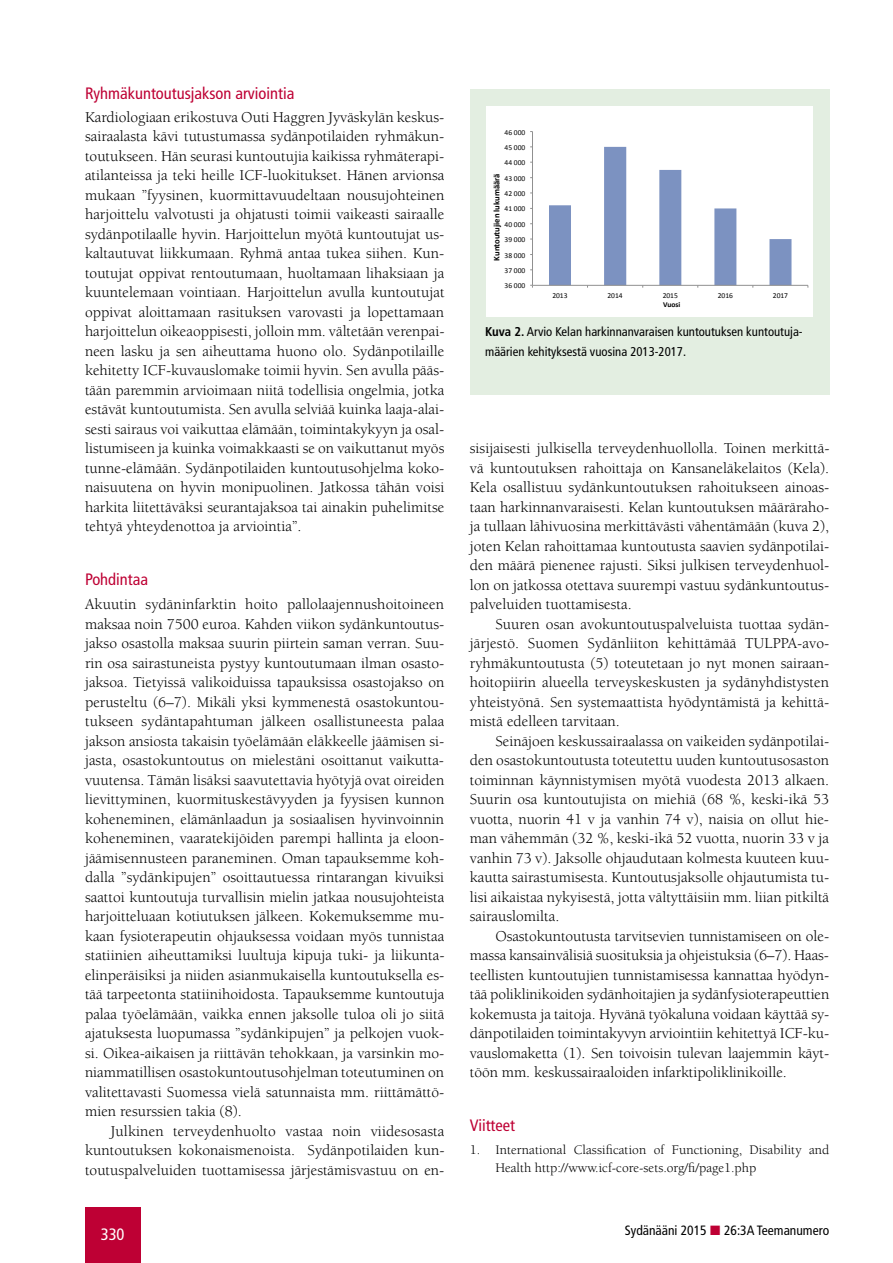
<style>
.page{position:relative;width:893px;height:1263px;background:#fff}
.page>*{position:absolute;margin:0;border:0;box-sizing:border-box;transform-origin:0 0}
.t1{font:condensed 16.5px "Frutiger";color:#be0034}
.t2{font:condensed 16.5px "Frutiger";color:#fff}
.t3{font:15.45px/19.5px "Berkeley";color:#000;text-align:justify}
.t4{font:13.5px/18px "Berkeley";letter-spacing:.005em;color:#000}
.t5{font:condensed 13.5px "Frutiger";color:#000}
.t6{font:condensed 12.75px/19.5px "Frutiger";color:#000}
.t7{font:700 8.55px "Calibri";color:#000}
.t8{font:7.5px "Calibri";color:#000}
.t9{font:700 7.5px "Calibri";color:#000}
.s1{font-weight:700}
.s2{color:#be0034}
</style>
<div class="page">
<div style="left:85px;top:1208px;width:55px;height:55px;background:#be0034"></div>
<div style="left:470px;top:89px;width:359px;height:306px;background:#e3eee1"></div>
<div style="left:486px;top:107px;width:326px;height:210px;background:#fff"></div>
<hr style="left:532px;top:131px;width:1px;height:154px;background:#909090">
<hr style="left:532px;top:285px;width:276px;height:1px;background:#909090">
<svg style="left:549px;top:147px;width:242px;height:141px"></svg>
<p class="t1" style="left:85px;top:84px;width:211px">Ryhmäkuntoutusjakson arviointia</p>
<p class="t3" style="left:85px;top:107px;width:361px">Kardiologiaan erikostuva Outi Haggren Jyväskylän keskus&shy;sairaalasta kävi tutustumassa sydänpotilaiden ryhmäkun&shy;toutukseen. Hän seurasi kuntoutujia kaikissa ryhmäterapi&shy;atilanteissa ja teki heille ICF-luokitukset. Hänen arvionsa mukaan ”fyysinen, kuormittavuudeltaan nousujohteinen harjoittelu valvotusti ja ohjatusti toimii vaikeasti sairaalle sydänpotilaalle hyvin. Harjoittelun myötä kuntoutujat us&shy;kaltautuvat liikkumaan. Ryhmä antaa tukea siihen. Kun&shy;toutujat oppivat rentoutumaan, huoltamaan lihaksiaan ja kuuntelemaan vointiaan. Harjoittelun avulla kuntoutujat oppivat aloittamaan rasituksen varovasti ja lopettamaan harjoittelun oikeaoppisesti, jolloin mm. vältetään verenpai&shy;neen lasku ja sen aiheuttama huono olo. Sydänpotilaille kehitetty ICF-kuvauslomake toimii hyvin. Sen avulla pääs&shy;tään paremmin arvioimaan niitä todellisia ongelmia, jotka estävät kuntoutumista. Sen avulla selviää kuinka laaja-alai&shy;sesti sairaus voi vaikuttaa elämään, toimintakykyyn ja osal&shy;listumiseen ja kuinka voimakkaasti se on vaikuttanut myös tunne-elämään. Sydänpotilaiden kuntoutusohjelma koko&shy;naisuutena on hyvin monipuolinen. Jatkossa tähän voisi harkita liitettäväksi seurantajaksoa tai ainakin puhelimitse tehtyä yhteydenottoa ja arviointia”.</p>
<p class="t1" style="left:85px;top:570px;width:64px">Pohdintaa</p>
<p class="t3" style="left:85px;top:595px;width:361px">Akuutin sydäninfarktin hoito pallolaajennushoitoineen maksaa noin 7500 euroa. Kahden viikon sydänkuntoutus&shy;jakso osastolla maksaa suurin piirtein saman verran. Suu&shy;rin osa sairastuneista pystyy kuntoutumaan ilman osasto&shy;jaksoa. Tietyissä valikoiduissa tapauksissa osastojakso on perusteltu (6–7). Mikäli yksi kymmenestä osastokuntou&shy;tukseen sydäntapahtuman jälkeen osallistuneesta palaa jakson ansiosta takaisin työelämään eläkkeelle jäämisen si&shy;jasta, osastokuntoutus on mielestäni osoittanut vaikutta&shy;vuutensa. Tämän lisäksi saavutettavia hyötyjä ovat oireiden lievittyminen, kuormituskestävyyden ja fyysisen kunnon koheneminen, elämänlaadun ja sosiaalisen hyvinvoinnin koheneminen, vaaratekijöiden parempi hallinta ja eloon&shy;jäämisennusteen paraneminen. Oman tapauksemme koh&shy;dalla ”sydänkipujen” osoittautuessa rintarangan kivuiksi saattoi kuntoutuja turvallisin mielin jatkaa nousujohteista harjoitteluaan kotiutuksen jälkeen. Kokemuksemme mu&shy;kaan fysioterapeutin ohjauksessa voidaan myös tunnistaa statiinien aiheuttamiksi luultuja kipuja tuki- ja liikunta&shy;elinperäisiksi ja niiden asianmukaisella kuntoutuksella es&shy;tää tarpeetonta statiinihoidosta. Tapauksemme kuntoutuja palaa työelämään, vaikka ennen jaksolle tuloa oli jo siitä ajatuksesta luopumassa ”sydänkipujen” ja pelkojen vuok&shy;si. Oikea-aikaisen ja riittävän tehokkaan, ja varsinkin mo&shy;niammatillisen osastokuntoutusohjelman toteutuminen on valitettavasti Suomessa vielä satunnaista mm. riittämättö&shy;mien resurssien takia (8).</p>
<p class="t3" style="left:85px;top:1121px;width:361px;text-indent:26px">Julkinen terveydenhuolto vastaa noin viidesosasta kuntoutuksen kokonaismenoista. Sydänpotilaiden kun&shy;toutuspalveluiden tuottamisessa järjestämisvastuu on en-</p>
<p class="t8" style="left:505px;top:127px;width:22px">46 000</p>
<p class="t8" style="left:505px;top:143px;width:22px">45 000</p>
<p class="t8" style="left:505px;top:158px;width:22px">44 000</p>
<p class="t7" style="left:491px;top:261px;width:88px;rotate:-90deg">Kuntoutujien lukumäärä</p>
<p class="t8" style="left:505px;top:174px;width:22px">43 000</p>
<p class="t8" style="left:505px;top:189px;width:22px">42 000</p>
<p class="t8" style="left:505px;top:204px;width:22px">41 000</p>
<p class="t8" style="left:505px;top:220px;width:22px">40 000</p>
<p class="t8" style="left:505px;top:235px;width:22px">39 000</p>
<p class="t8" style="left:505px;top:250px;width:22px">38 000</p>
<p class="t8" style="left:505px;top:266px;width:22px">37 000</p>
<p class="t8" style="left:505px;top:281px;width:22px">36 000</p>
<p class="t8" style="left:552px;top:290px;width:17px">2013</p>
<p class="t8" style="left:607px;top:290px;width:17px">2014</p>
<p class="t8" style="left:663px;top:290px;width:17px">2015</p>
<p class="t8" style="left:718px;top:290px;width:17px">2016</p>
<p class="t8" style="left:773px;top:290px;width:17px">2017</p>
<p class="t9" style="left:663px;top:300px;width:19px">Vuosi</p>
<p class="t6" style="left:485px;top:322px;width:319px"><span class="s1">Kuva 2.</span> Arvio Kelan harkinnanvaraisen kuntoutuksen kuntoutuja&shy;määrien kehityksestä vuosina 2013-2017.</p>
<p class="t3" style="left:470px;top:439px;width:361px">sisijaisesti julkisella terveydenhuollolla. Toinen merkittä&shy;vä kuntoutuksen rahoittaja on Kansaneläkelaitos (Kela).<br>Kela osallistuu sydänkuntoutuksen rahoitukseen ainoas&shy;taan harkinnanvaraisesti. Kelan kuntoutuksen määräraho&shy;ja tullaan lähivuosina merkittävästi vähentämään (kuva 2), joten Kelan rahoittamaa kuntoutusta saavien sydänpotilai&shy;den määrä pienenee rajusti. Siksi julkisen terveydenhuol&shy;lon on jatkossa otettava suurempi vastuu sydänkuntoutus&shy;palveluiden tuottamisesta.</p>
<p class="t3" style="left:470px;top:614px;width:361px;text-indent:26px">Suuren osan avokuntoutuspalveluista tuottaa sydän&shy;järjestö. Suomen Sydänliiton kehittämää TULPPA-avo&shy;ryhmäkuntoutusta (5) toteutetaan jo nyt monen sairaan&shy;hoitopiirin alueella terveyskeskusten ja sydänyhdistysten yhteistyönä. Sen systemaattista hyödyntämistä ja kehittä&shy;mistä edelleen tarvitaan.</p>
<p class="t3" style="left:470px;top:731px;width:361px;text-indent:26px">Seinäjoen keskussairaalassa on vaikeiden sydänpotilai&shy;den osastokuntoutusta toteutettu uuden kuntoutusosaston toiminnan käynnistymisen myötä vuodesta 2013 alkaen.<br>Suurin osa kuntoutujista on miehiä (68 %, keski-ikä 53 vuotta, nuorin 41 v ja vanhin 74 v), naisia on ollut hie&shy;man vähemmän (32 %, keski-ikä 52 vuotta, nuorin 33 v ja vanhin 73 v). Jaksolle ohjaudutaan kolmesta kuuteen kuu&shy;kautta sairastumisesta. Kuntoutusjaksolle ohjautumista tu&shy;lisi aikaistaa nykyisestä, jotta vältyttäisiin mm. liian pitkiltä sairauslomilta.</p>
<p class="t3" style="left:470px;top:926px;width:361px;text-indent:26px">Osastokuntoutusta tarvitsevien tunnistamiseen on ole&shy;massa kansainvälisiä suosituksia ja ohjeistuksia (6–7). Haas&shy;teellisten kuntoutujien tunnistamisessa kannattaa hyödyn&shy;tää poliklinikoiden sydänhoitajien ja sydänfysioterapeuttien kokemusta ja taitoja. Hyvänä työkaluna voidaan käyttää sy&shy;dänpotilaiden toimintakyvyn arviointiin kehitettyä ICF-ku&shy;vauslomaketta (1). Sen toivoisin tulevan laajemmin käyt&shy;töön mm. keskussairaaloiden infarktipoliklinikoille.</p>
<p class="t1" style="left:470px;top:1116px;width:47px">Viitteet</p>
<p class="t4" style="left:495px;top:1141px;width:336px;text-indent:-26px">1. International Classification of Functioning, Disability and<br>Health http://www.icf-core-sets.org/fi/page1.php</p>
<p class="t2" style="left:101px;top:1225px;width:25px">330</p>
<p class="t5" style="left:625px;top:1222px;width:206px">Sydänääni 2015 <span class="s2">■</span> 26:3A Teemanumero</p>
</div>
